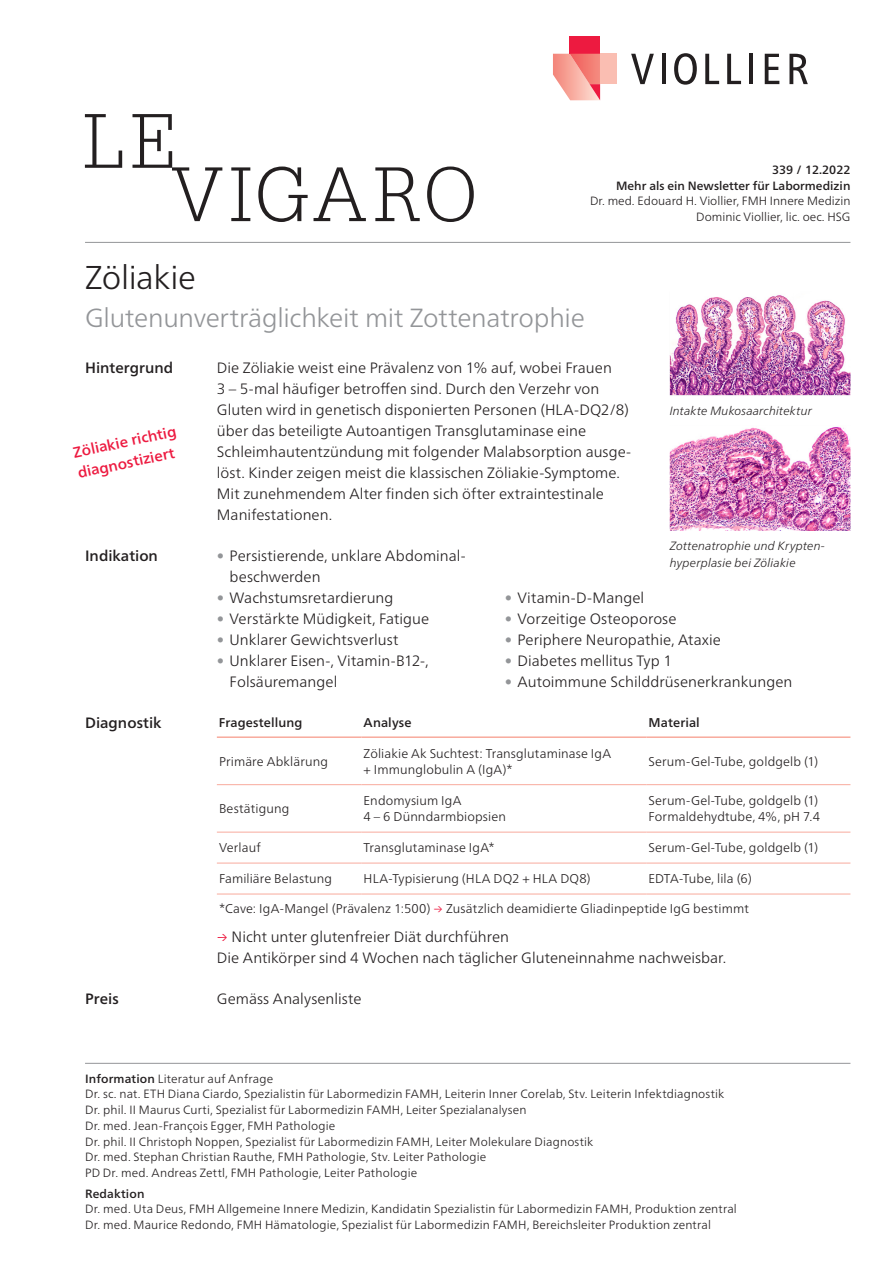
<style>
.page{position:relative;width:893px;height:1263px;background:#fff}
.page>*{position:absolute;margin:0;border:0;box-sizing:border-box;transform-origin:0 0}
.t1{font:300 75px "Glypha LT Pro";letter-spacing:.065em;color:#231f20}
.t2{font:300 33px "Frutiger Neue LTW1 G";letter-spacing:-.015em;color:#231f20}
.t3{font:300 26.25px "Frutiger Neue LTW1 G";letter-spacing:-.01em;color:#939598}
.t4{font:300 15px/21px "Frutiger Neue LTW1 G";letter-spacing:.005em;color:#231f20}
.t5{font:500 15px "Frutiger Neue LTW1 G";color:#231f20}
.t6{font:500 15px/21px "Frutiger Neue LTW1 G";color:#ed1a40}
.t7{font:300 12.75px/16.5px "Frutiger Neue LTW1 G";letter-spacing:.01em;color:#231f20}
.t8{font:500 12.75px "Frutiger Neue LTW1 G";letter-spacing:.01em;color:#231f20}
.t9{font:300 12px/15.8px "Frutiger Neue LTW1 G";letter-spacing:.01em;color:#231f20}
.t10{font:italic 300 12px/16.5px "Frutiger Neue LTW1 G";letter-spacing:.01em;color:#231f20}
.t11{font:500 12px "Frutiger Neue LTW1 G";color:#231f20}
.s1{color:#939598}
.s2{color:#ed1a40}
.s3{font-weight:500}
</style>
<div class="page">
<hr style="left:85px;top:1063px;width:765px;height:1px;background:#939598">
<hr style="left:217px;top:784px;width:144px;height:1px;background:#f8aa9d">
<hr style="left:361px;top:784px;width:285px;height:1px;background:#f8aa9d">
<hr style="left:646px;top:784px;width:204px;height:1px;background:#f8aa9d">
<hr style="left:217px;top:832px;width:144px;height:1px;background:#f8aa9d">
<hr style="left:361px;top:832px;width:285px;height:1px;background:#f8aa9d">
<hr style="left:646px;top:832px;width:204px;height:1px;background:#f8aa9d">
<hr style="left:217px;top:863px;width:144px;height:1px;background:#f8aa9d">
<hr style="left:361px;top:863px;width:285px;height:1px;background:#f8aa9d">
<hr style="left:646px;top:863px;width:204px;height:1px;background:#f8aa9d">
<hr style="left:217px;top:894px;width:144px;height:1px;background:#f8aa9d">
<hr style="left:361px;top:894px;width:285px;height:1px;background:#f8aa9d">
<hr style="left:646px;top:894px;width:204px;height:1px;background:#f8aa9d">
<hr style="left:217px;top:736px;width:144px;height:2px;background:#f8aa9d">
<hr style="left:361px;top:736px;width:285px;height:2px;background:#f8aa9d">
<hr style="left:646px;top:736px;width:204px;height:2px;background:#f8aa9d">
<img style="left:670px;top:295px;width:180px;height:101px">
<img style="left:670px;top:427px;width:180px;height:104px">
<svg style="left:631px;top:54px;width:23px;height:30px"></svg>
<hr style="left:662px;top:54px;width:4px;height:30px;background:#231f20">
<svg style="left:674px;top:53px;width:23px;height:32px"></svg>
<svg style="left:705px;top:54px;width:14px;height:30px"></svg>
<svg style="left:727px;top:54px;width:14px;height:30px"></svg>
<hr style="left:749px;top:54px;width:4px;height:30px;background:#231f20">
<svg style="left:765px;top:54px;width:14px;height:30px"></svg>
<svg style="left:789px;top:54px;width:19px;height:30px"></svg>
<div style="left:570px;top:37px;width:30px;height:17px;background:#ed1a40"></div>
<svg style="left:553px;top:54px;width:47px;height:46px;background:#f6a098"></svg>
<div style="left:600px;top:54px;width:17px;height:30px;background:#fabeb2"></div>
<hr style="left:85px;top:242px;width:765px;height:1px;background:#939598">
<h1 class="t1" style="left:83px;top:99px;width:95px">LE</h1>
<h1 class="t1" style="left:172px;top:152px;width:307px">VIGARO</h1>
<p class="t11" style="left:772px;top:163px;width:80px">339 / 12.2022</p>
<p class="t11" style="left:616px;top:178px;width:236px">Mehr als ein Newsletter für Labormedizin</p>
<p class="t9" style="left:590px;top:193px;width:262px">Dr. med. Edouard H. Viollier, FMH Innere Medizin</p>
<p class="t9" style="left:696px;top:209px;width:156px">Dominic Viollier, lic. oec. HSG</p>
<h2 class="t2" style="left:85px;top:257px;width:112px">Zöliakie</h2>
<h3 class="t3" style="left:85px;top:302px;width:501px">Glutenunverträglichkeit mit Zottenatrophie</h3>
<p class="t5" style="left:85px;top:359px;width:90px">Hintergrund</p>
<p class="t4" style="left:217px;top:357px;width:416px">Die Zöliakie weist eine Prävalenz von 1% auf, wobei Frauen<br>3 – 5-mal häufiger betroffen sind. Durch den Verzehr von Gluten wird in genetisch disponierten Personen (HLA-DQ2/8) über das beteiligte Autoantigen Transglutaminase eine Schleimhautentzündung mit folgender Malabsorption ausge&shy;löst. Kinder zeigen meist die klassischen Zöliakie-Symptome.<br>Mit zunehmendem Alter finden sich öfter extraintestinale Manifestationen.</p>
<p class="t5" style="left:85px;top:547px;width:74px">Indikation</p>
<p class="t4" style="left:230px;top:545px;width:238px;text-indent:-13px"><span class="s1">•</span> Persistierende, unklare Abdominal&shy;beschwerden</p>
<p class="t4" style="left:217px;top:587px;width:178px"><span class="s1">•</span> Wachstumsretardierung</p>
<p class="t4" style="left:217px;top:608px;width:214px"><span class="s1">•</span> Verstärkte Müdigkeit, Fatigue</p>
<p class="t4" style="left:217px;top:629px;width:183px"><span class="s1">•</span> Unklarer Gewichtsverlust</p>
<p class="t4" style="left:230px;top:650px;width:200px;text-indent:-13px"><span class="s1">•</span> Unklarer Eisen-, Vitamin-B12-,<br>Folsäuremangel</p>
<p class="t10" style="left:670px;top:403px;width:144px">Intakte Mukosaarchitektur</p>
<p class="t6" style="left:71px;top:442px;width:106px;rotate:-12deg">Zöliakie richtig diagnostiziert</p>
<p class="t10" style="left:670px;top:538px;width:157px">Zottenatrophie und Krypten&shy;hyperplasie bei Zöliakie</p>
<p class="t4" style="left:505px;top:587px;width:141px"><span class="s1">•</span> Vitamin-D-Mangel</p>
<p class="t4" style="left:505px;top:608px;width:173px"><span class="s1">•</span> Vorzeitige Osteoporose</p>
<p class="t4" style="left:505px;top:629px;width:218px"><span class="s1">•</span> Periphere Neuropathie, Ataxie</p>
<p class="t4" style="left:505px;top:650px;width:169px"><span class="s1">•</span> Diabetes mellitus Typ 1</p>
<p class="t4" style="left:505px;top:671px;width:289px"><span class="s1">•</span> Autoimmune Schilddrüsenerkrankungen</p>
<p class="t5" style="left:85px;top:714px;width:78px">Diagnostik</p>
<p class="t8" style="left:219px;top:715px;width:85px">Fragestellung</p>
<p class="t8" style="left:364px;top:715px;width:50px">Analyse</p>
<p class="t8" style="left:648px;top:715px;width:53px">Material</p>
<p class="t7" style="left:219px;top:753px;width:111px">Primäre Abklärung</p>
<p class="t7" style="left:364px;top:745px;width:249px">Zöliakie Ak Suchtest: Transglutaminase IgA + Immunglobulin A (IgA)*</p>
<p class="t7" style="left:648px;top:753px;width:171px">Serum-Gel-Tube, goldgelb (1)</p>
<p class="t7" style="left:219px;top:800px;width:72px">Bestätigung</p>
<p class="t7" style="left:364px;top:792px;width:144px">Endomysium IgA<br>4 – 6 Dünndarmbiopsien</p>
<p class="t7" style="left:648px;top:792px;width:173px">Serum-Gel-Tube, goldgelb (1)<br>Formaldehydtube, 4%, pH 7.4</p>
<p class="t7" style="left:219px;top:840px;width:43px">Verlauf</p>
<p class="t7" style="left:364px;top:840px;width:132px">Transglutaminase IgA*</p>
<p class="t7" style="left:648px;top:840px;width:171px">Serum-Gel-Tube, goldgelb (1)</p>
<p class="t7" style="left:219px;top:870px;width:115px">Familiäre Belastung</p>
<p class="t7" style="left:364px;top:870px;width:229px">HLA-Typisierung (HLA DQ2 + HLA DQ8)</p>
<p class="t7" style="left:648px;top:870px;width:105px">EDTA-Tube, lila (6)</p>
<p class="t7" style="left:219px;top:901px;width:531px">*Cave: IgA-Mangel (Prävalenz 1:500) <span class="s2">→</span> Zusätzlich deamidierte Gliadinpeptide IgG bestimmt</p>
<p class="t4" style="left:217px;top:926px;width:511px"><span class="s2">→</span> Nicht unter glutenfreier Diät durchführen<br>Die Antikörper sind 4 Wochen nach täglicher Gluteneinnahme nachweisbar.</p>
<p class="t5" style="left:85px;top:990px;width:35px">Preis</p>
<p class="t4" style="left:217px;top:988px;width:146px">Gemäss Analysenliste</p>
<p class="t9" style="left:85px;top:1070px;width:641px"><span class="s3">Information</span> Literatur auf Anfrage<br>Dr. sc. nat. ETH Diana Ciardo, Spezialistin für Labormedizin FAMH, Leiterin Inner Corelab, Stv. Leiterin Infektdiagnostik Dr. phil. II Maurus Curti, Spezialist für Labormedizin FAMH, Leiter Spezialanalysen<br>Dr. med. Jean-François Egger, FMH Pathologie<br>Dr. phil. II Christoph Noppen, Spezialist für Labormedizin FAMH, Leiter Molekulare Diagnostik<br>Dr. med. Stephan Christian Rauthe, FMH Pathologie, Stv. Leiter Pathologie<br>PD Dr. med. Andreas Zettl, FMH Pathologie, Leiter Pathologie</p>
<p class="t11" style="left:85px;top:1186px;width:61px">Redaktion</p>
<p class="t9" style="left:85px;top:1201px;width:653px">Dr. med. Uta Deus, FMH Allgemeine Innere Medizin, Kandidatin Spezialistin für Labormedizin FAMH, Produktion zentral<br>Dr. med. Maurice Redondo, FMH Hämatologie, Spezialist für Labormedizin FAMH, Bereichsleiter Produktion zentral</p>
</div>
